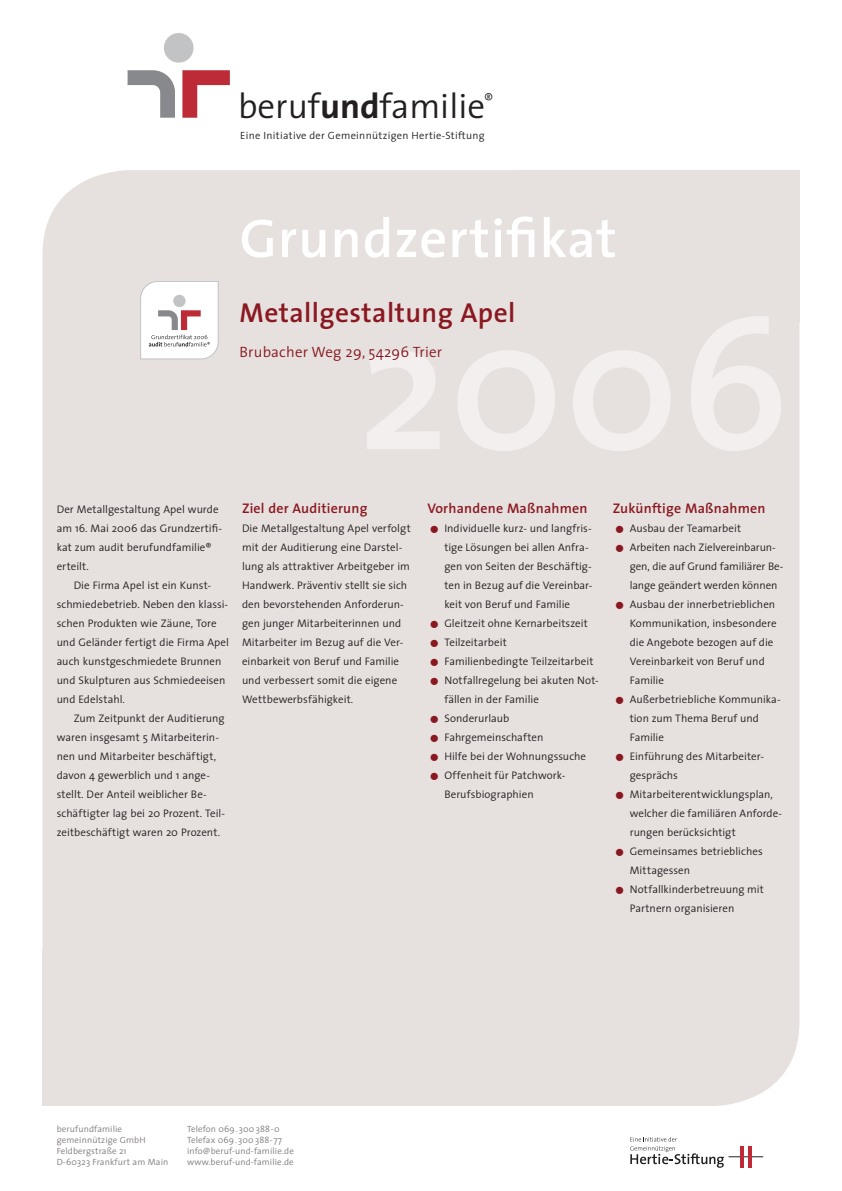
<style>
.page{position:relative;width:842px;height:1191px;background:#fff}
.page>*{position:absolute;margin:0;border:0;box-sizing:border-box;transform-origin:0 0}
.t1{font:600 55px "The Sans";letter-spacing:.015em;color:#fff}
.t2{font:300 35px "The Sans";color:#231f20}
.t3{font:600 27.5px "The Sans";letter-spacing:.015em;color:#8a1820}
.t4{font:300 15px "The Sans";letter-spacing:.015em;color:#8a1820}
.t5{font:600 14px "The Sans";letter-spacing:.015em;color:#8a1820}
.t6{font:300 11px/19px "The Sans";color:#231f20}
.t7{font:300 10.5px "The Sans";letter-spacing:.03em;color:#231f20}
.t8{font:300 9px/11px "The Sans";letter-spacing:.015em;color:#817b7a}
.s1{font-weight:700}
.s2{font-size:33px;color:#8a1820}
</style>
<div class="page">
<div style="left:43px;top:170px;width:756px;height:936px;background:#e6e0de"></div>
<div style="left:516px;top:170px;width:283px;height:153px;background:#e6e0de"></div>
<div style="left:43px;top:950px;width:283px;height:156px;background:#e6e0de"></div>
<svg style="left:140px;top:281px;width:78px;height:78px"></svg>
<hr style="left:728px;top:1156px;width:35px;height:1px;background:#231f20">
<hr style="left:740px;top:1145px;width:3px;height:22px;background:#be2b36">
<hr style="left:748px;top:1145px;width:4px;height:22px;background:#be2b36">
<svg style="left:630px;top:1137px;width:94px;height:30px"></svg>
<div style="left:164px;top:33px;width:30px;height:30px;background:#c2c3c5;border-radius:50%"></div>
<svg style="left:182px;top:70px;width:48px;height:48px"></svg>
<svg style="left:128px;top:70px;width:47px;height:48px"></svg>
<h2 class="t2" style="left:238px;top:77px;width:257px">beruf<span class="s1">und</span>familie<sup>®</sup></h2>
<p class="t7" style="left:240px;top:127px;width:246px">Eine Initiative der Gemeinnützigen Hertie-Stiftung</p>
<h1 class="t1" style="left:240px;top:193px;width:379px">Grundzertifikat</h1>
<h3 class="t3" style="left:240px;top:290px;width:277px">Metallgestaltung Apel</h3>
<h3 class="t4" style="left:240px;top:340px;width:204px">Brubacher Weg 29, 54296 Trier</h3>
<p class="t6" style="left:57px;top:499px;width:167px">Der Metallgestaltung Apel wurde am 16. Mai 2006 das Grundzertifi&shy;kat zum audit berufundfamilie® erteilt.</p>
<p class="t6" style="left:57px;top:575px;width:174px;text-indent:17px">Die Firma Apel ist ein Kunst&shy;schmiedebetrieb. Neben den klassi&shy;schen Produkten wie Zäune, Tore und Geländer fertigt die Firma Apel auch kunstgeschmiedete Brunnen und Skulpturen aus Schmiedeeisen und Edelstahl.</p>
<p class="t6" style="left:57px;top:708px;width:170px;text-indent:17px">Zum Zeitpunkt der Auditierung waren insgesamt 5 Mitarbeiterin&shy;nen und Mitarbeiter beschäftigt, davon 4 gewerblich und 1 ange&shy;stellt. Der Anteil weiblicher Be&shy;schäftigter lag bei 20 Prozent. Teil&shy;zeitbeschäftigt waren 20 Prozent.</p>
<p class="t5" style="left:242px;top:497px;width:127px">Ziel der Auditierung</p>
<p class="t6" style="left:242px;top:518px;width:170px">Die Metallgestaltung Apel verfolgt mit der Auditierung eine Darstel&shy;lung als attraktiver Arbeitgeber im Handwerk. Präventiv stellt sie sich den bevorstehenden Anforderun&shy;gen junger Mitarbeiterinnen und Mitarbeiter im Bezug auf die Ver&shy;einbarkeit von Beruf und Familie und verbessert somit die eigene Wettbewerbsfähigkeit.</p>
<p class="t5" style="left:427px;top:497px;width:162px">Vorhandene Maßnahmen</p>
<p class="t6" style="left:444px;top:518px;width:149px;text-indent:-17px"><span class="s2">•</span> Individuelle kurz- und langfris&shy;tige Lösungen bei allen Anfra&shy;gen von Seiten der Beschäftig&shy;ten in Bezug auf die Vereinbar&shy;keit von Beruf und Familie</p>
<p class="t6" style="left:427px;top:613px;width:162px"><span class="s2">•</span> Gleitzeit ohne Kernarbeitszeit</p>
<p class="t6" style="left:427px;top:632px;width:81px"><span class="s2">•</span> Teilzeitarbeit</p>
<p class="t6" style="left:427px;top:651px;width:168px"><span class="s2">•</span> Familienbedingte Teilzeitarbeit</p>
<p class="t6" style="left:444px;top:670px;width:156px;text-indent:-17px"><span class="s2">•</span> Notfallregelung bei akuten Not&shy;fällen in der Familie</p>
<p class="t6" style="left:427px;top:708px;width:83px"><span class="s2">•</span> Sonderurlaub</p>
<p class="t6" style="left:427px;top:727px;width:118px"><span class="s2">•</span> Fahrgemeinschaften</p>
<p class="t6" style="left:427px;top:746px;width:160px"><span class="s2">•</span> Hilfe bei der Wohnungssuche</p>
<p class="t6" style="left:444px;top:765px;width:123px;text-indent:-17px"><span class="s2">•</span> Offenheit für Patchwork-<br>Berufsbiographien</p>
<p class="t5" style="left:613px;top:497px;width:154px">Zukünftige Maßnahmen</p>
<p class="t6" style="left:613px;top:518px;width:130px"><span class="s2">•</span> Ausbau der Teamarbeit</p>
<p class="t6" style="left:630px;top:537px;width:155px;text-indent:-17px"><span class="s2">•</span> Arbeiten nach Zielvereinbarun&shy;gen, die auf Grund familiärer Be&shy;lange geändert werden können</p>
<p class="t6" style="left:630px;top:594px;width:148px;text-indent:-17px"><span class="s2">•</span> Ausbau der innerbetrieblichen<br>Kommunikation, insbesondere die Angebote bezogen auf die<br>Vereinbarkeit von Beruf und<br>Familie</p>
<p class="t6" style="left:630px;top:689px;width:152px;text-indent:-17px"><span class="s2">•</span> Außerbetriebliche Kommunika&shy;tion zum Thema Beruf und<br>Familie</p>
<p class="t6" style="left:630px;top:746px;width:136px;text-indent:-17px"><span class="s2">•</span> Einführung des Mitarbeiter&shy;gesprächs</p>
<p class="t6" style="left:630px;top:784px;width:154px;text-indent:-17px"><span class="s2">•</span> Mitarbeiterentwicklungsplan, welcher die familiären Anforde&shy;rungen berücksichtigt</p>
<p class="t6" style="left:630px;top:841px;width:135px;text-indent:-17px"><span class="s2">•</span> Gemeinsames betriebliches<br>Mittagessen</p>
<p class="t6" style="left:630px;top:879px;width:136px;text-indent:-17px"><span class="s2">•</span> Notfallkinderbetreuung mit<br>Partnern organisieren</p>
<p class="t8" style="left:57px;top:1123px;width:113px">berufundfamilie gemeinnützige GmbH<br>Feldbergstraße 21<br>D-60323 Frankfurt am Main</p>
<p class="t8" style="left:187px;top:1123px;width:108px">Telefon 069.300 388-0<br>Telefax 069.300 388-77 info@beruf-und-familie.de www.beruf-und-familie.de</p>
</div>
